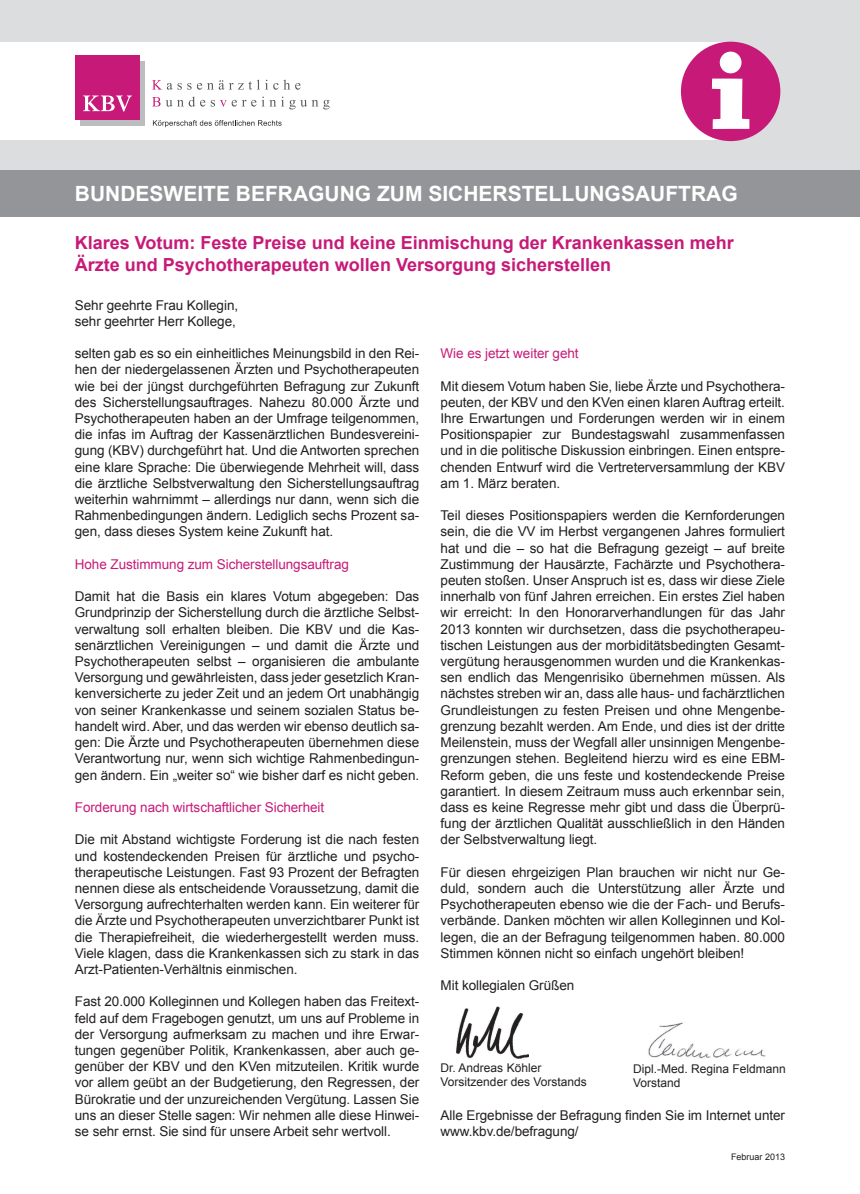
<style>
.page{position:relative;width:860px;height:1194px;background:#fff}
.page>*{position:absolute;margin:0;border:0;box-sizing:border-box;transform-origin:0 0}
.t1{font:700 21px "Arial";color:#fff}
.t2{font:700 18px/21.6px "Arial";color:#c71a78}
.t3{font:13.5px/16.2px "Arial";letter-spacing:-.005em;color:#231f20;text-align:justify}
.t4{font:13.5px "Arial";letter-spacing:-.005em;color:#c71a78}
.t5{font:12px "Arial";color:#231f20}
.t6{font:9px "Arial";color:#231f20}
</style>
<div class="page">
<img style="left:648px;top:1022px;width:118px;height:37px">
<div style="left:0;top:0;width:860px;height:170px;background:#dcdddf"></div>
<div style="left:0;top:170px;width:860px;height:47px;background:#939598"></div>
<div style="left:0;top:42px;width:734px;height:98px;background:#fff"></div>
<svg style="left:152px;top:97px;width:8px;height:9px"></svg>
<svg style="left:166px;top:97px;width:39px;height:10px"></svg>
<svg style="left:211px;top:97px;width:119px;height:12px"></svg>
<svg style="left:152px;top:80px;width:148px;height:10px"></svg>
<svg style="left:153px;top:120px;width:129px;height:7px"></svg>
<div style="left:81px;top:61px;width:64px;height:65px;background:#bcbdc0"></div>
<div style="left:75px;top:56px;width:65px;height:64px;background:#c71a78"></div>
<svg style="left:83px;top:96px;width:49px;height:15px"></svg>
<img style="left:456px;top:1006px;width:72px;height:53px">
<div style="left:681px;top:42px;width:99px;height:99px;background:#c71a78;border-radius:50%"></div>
<svg style="left:712px;top:78px;width:37px;height:51px"></svg>
<div style="left:720px;top:52px;width:21px;height:21px;background:#fff;border-radius:50%"></div>
<p class="t1" style="left:75px;top:180px;width:664px">BUNDESWEITE BEFRAGUNG ZUM SICHERSTELLUNGSAUFTRAG</p>
<p class="t2" style="left:75px;top:233px;width:660px">Klares Votum: Feste Preise und keine Einmischung der Krankenkassen mehr<br>Ärzte und Psychotherapeuten wollen Versorgung sicherstellen</p>
<p class="t3" style="left:75px;top:297px;width:165px">Sehr geehrte Frau Kollegin,</p>
<p class="t3" style="left:75px;top:313px;width:163px">sehr geehrter Herr Kollege,</p>
<p class="t3" style="left:75px;top:345px;width:346px">selten gab es so ein einheitliches Meinungsbild in den Rei&shy;hen der niedergelassenen Ärzten und Psychotherapeuten wie bei der jüngst durchgeführten Befragung zur Zukunft des Sicherstellungsauftrages. Nahezu 80.000 Ärzte und Psychotherapeuten haben an der Umfrage teilgenommen, die infas im Auftrag der Kassenärztlichen Bundesvereini&shy;gung (KBV) durchgeführt hat. Und die Antworten sprechen eine klare Sprache: Die überwiegende Mehrheit will, dass die ärztliche Selbstverwaltung den Sicherstellungsauftrag weiterhin wahrnimmt – allerdings nur dann, wenn sich die Rahmenbedingungen ändern. Lediglich sechs Prozent sa&shy;gen, dass dieses System keine Zukunft hat.</p>
<p class="t4" style="left:75px;top:555px;width:276px">Hohe Zustimmung zum Sicherstellungsauftrag</p>
<p class="t3" style="left:75px;top:588px;width:346px">Damit hat die Basis ein klares Votum abgegeben: Das Grundprinzip der Sicherstellung durch die ärztliche Selbst&shy;verwaltung soll erhalten bleiben. Die KBV und die Kas&shy;senärztlichen Vereinigungen – und damit die Ärzte und Psychotherapeuten selbst – organisieren die ambulante Versorgung und gewährleisten, dass jeder gesetzlich Kran&shy;kenversicherte zu jeder Zeit und an jedem Ort unabhängig von seiner Krankenkasse und seinem sozialen Status be&shy;handelt wird. Aber, und das werden wir ebenso deutlich sa&shy;gen: Die Ärzte und Psychotherapeuten übernehmen diese Verantwortung nur, wenn sich wichtige Rahmenbedingun&shy;gen ändern. Ein „weiter so“ wie bisher darf es nicht geben.</p>
<p class="t4" style="left:75px;top:798px;width:251px">Forderung nach wirtschaftlicher Sicherheit</p>
<p class="t3" style="left:75px;top:831px;width:346px">Die mit Abstand wichtigste Forderung ist die nach festen und kostendeckenden Preisen für ärztliche und psycho&shy;therapeutische Leistungen. Fast 93 Prozent der Befragten nennen diese als entscheidende Voraussetzung, damit die Versorgung aufrechterhalten werden kann. Ein weiterer für die Ärzte und Psychotherapeuten unverzichtbarer Punkt ist die Therapiefreiheit, die wiederhergestellt werden muss.<br>Viele klagen, dass die Krankenkassen sich zu stark in das Arzt-Patienten-Verhältnis einmischen.</p>
<p class="t3" style="left:75px;top:993px;width:346px">Fast 20.000 Kolleginnen und Kollegen haben das Freitext&shy;feld auf dem Fragebogen genutzt, um uns auf Probleme in der Versorgung aufmerksam zu machen und ihre Erwar&shy;tungen gegenüber Politik, Krankenkassen, aber auch ge&shy;genüber der KBV und den KVen mitzuteilen. Kritik wurde vor allem geübt an der Budgetierung, den Regressen, der Bürokratie und der unzureichenden Vergütung. Lassen Sie uns an dieser Stelle sagen: Wir nehmen alle diese Hinwei&shy;se sehr ernst. Sie sind für unsere Arbeit sehr wertvoll.</p>
<p class="t4" style="left:441px;top:344px;width:139px">Wie es jetzt weiter geht</p>
<p class="t3" style="left:441px;top:378px;width:346px">Mit diesem Votum haben Sie, liebe Ärzte und Psychothera&shy;peuten, der KBV und den KVen einen klaren Auftrag erteilt.<br>Ihre Erwartungen und Forderungen werden wir in einem Positionspapier zur Bundestagswahl zusammenfassen und in die politische Diskussion einbringen. Einen entspre&shy;chenden Entwurf wird die Vertreterversammlung der KBV am 1. März beraten.</p>
<p class="t3" style="left:441px;top:507px;width:346px">Teil dieses Positionspapiers werden die Kernforderungen sein, die die VV im Herbst vergangenen Jahres formuliert hat und die – so hat die Befragung gezeigt – auf breite Zustimmung der Hausärzte, Fachärzte und Psychothera&shy;peuten stoßen. Unser Anspruch ist es, dass wir diese Ziele innerhalb von fünf Jahren erreichen. Ein erstes Ziel haben wir erreicht: In den Honorarverhandlungen für das Jahr 2013 konnten wir durchsetzen, dass die psychotherapeu&shy;tischen Leistungen aus der morbiditätsbedingten Gesamt&shy;vergütung herausgenommen wurden und die Krankenkas&shy;sen endlich das Mengenrisiko übernehmen müssen. Als nächstes streben wir an, dass alle haus- und fachärztlichen Grundleistungen zu festen Preisen und ohne Mengenbe&shy;grenzung bezahlt werden. Am Ende, und dies ist der dritte Meilenstein, muss der Wegfall aller unsinnigen Mengenbe&shy;grenzungen stehen. Begleitend hierzu wird es eine EBM-Reform geben, die uns feste und kostendeckende Preise garantiert. In diesem Zeitraum muss auch erkennbar sein, dass es keine Regresse mehr gibt und dass die Überprü&shy;fung der ärztlichen Qualität ausschließlich in den Händen der Selbstverwaltung liegt.</p>
<p class="t3" style="left:441px;top:864px;width:346px">Für diesen ehrgeizigen Plan brauchen wir nicht nur Ge&shy;duld, sondern auch die Unterstützung aller Ärzte und Psychotherapeuten ebenso wie die der Fach- und Berufs&shy;verbände. Danken möchten wir allen Kolleginnen und Kol&shy;legen, die an der Befragung teilgenommen haben. 80.000<br>Stimmen können nicht so einfach ungehört bleiben!</p>
<p class="t3" style="left:441px;top:977px;width:135px">Mit kollegialen Grüßen</p>
<p class="t5" style="left:441px;top:1059px;width:102px">Dr. Andreas Köhler</p>
<p class="t5" style="left:441px;top:1074px;width:148px">Vorsitzender des Vorstands</p>
<p class="t5" style="left:633px;top:1060px;width:154px">Dipl.-Med. Regina Feldmann</p>
<p class="t5" style="left:633px;top:1075px;width:49px">Vorstand</p>
<p class="t3" style="left:441px;top:1107px;width:346px">Alle Ergebnisse der Befragung finden Sie im Internet unter www.kbv.de/befragung/</p>
<p class="t6" style="left:731px;top:1151px;width:56px">Februar 2013</p>
</div>
